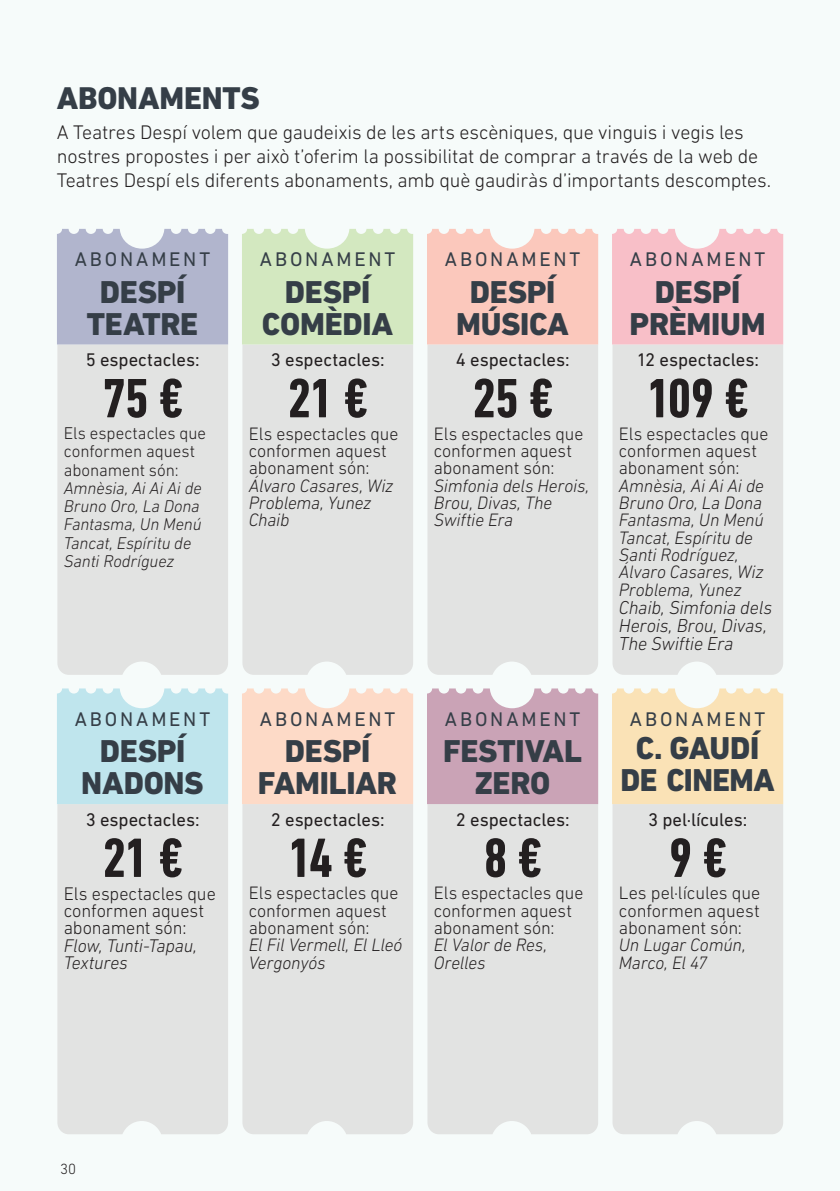
<style>
.page{position:relative;width:840px;height:1191px;background:#fff}
.page>*{position:absolute;margin:0;border:0;box-sizing:border-box;transform-origin:0 0}
.t1{font:700 condensed 56.4px "DIN Next LT Pro";letter-spacing:-.02em;color:#231f20}
.t2{font:800 32.2px/32.2px "DIN Next LT Pro";letter-spacing:-.01em;color:#353e47;text-align:center}
.t3{font:800 32px "DIN Next LT Pro";letter-spacing:-.005em;color:#353e47}
.t4{font:20.2px "DIN Next LT Pro";letter-spacing:.145em;color:#353e47}
.t5{font:300 20px/24px "DIN Next LT Pro";letter-spacing:-.01em;color:#231f20}
.t6{font:italic 300 19px/18px "DIN Next LT Pro";letter-spacing:-.01em;color:#231f20}
.t7{font:18.6px "DIN Next LT Pro";color:#231f20}
.t8{font:300 18.6px/17.4px "DIN Next LT Pro";letter-spacing:-.005em;color:#231f20}
.t9{font:italic 300 18.6px/17.4px "DIN Next LT Pro";letter-spacing:-.01em;color:#231f20}
.t10{font:300 18.2px/17.4px "DIN Next LT Pro";letter-spacing:-.005em;color:#231f20}
.t11{font:italic 300 18.2px/17.4px "DIN Next LT Pro";letter-spacing:-.01em;color:#231f20}
.t12{font:italic 300 17.4px/18.2px "DIN Next LT Pro";letter-spacing:-.005em;color:#231f20}
.t13{font:300 17.4px/18.2px "DIN Next LT Pro";color:#231f20}
.t14{font:300 15px "DIN Next LT Pro";color:#231f20}
</style>
<div class="page">
<div style="left:0;top:0;width:839px;height:1191px;background:#f6fbfa"></div>
<hr style="left:839px;top:0;width:1px;height:1191px;background:#f6fbfa">
<div style="left:242px;top:344px;width:171px;height:331px;background:#e2e3e2"></div>
<div style="left:242px;top:229px;width:171px;height:115px;background:#d3e8c0"></div>
<div style="left:242px;top:804px;width:171px;height:330px;background:#e2e3e2"></div>
<div style="left:242px;top:688px;width:171px;height:116px;background:#fddac7"></div>
<div style="left:427px;top:344px;width:170px;height:331px;background:#e2e3e2"></div>
<div style="left:427px;top:229px;width:171px;height:115px;background:#fbc8bc"></div>
<div style="left:427px;top:804px;width:170px;height:330px;background:#e2e3e2"></div>
<div style="left:427px;top:688px;width:171px;height:116px;background:#caa3b6"></div>
<div style="left:57px;top:344px;width:171px;height:331px;background:#e2e3e2"></div>
<div style="left:57px;top:229px;width:171px;height:115px;background:#b1b5cd"></div>
<div style="left:612px;top:344px;width:170px;height:331px;background:#e2e3e2"></div>
<div style="left:612px;top:229px;width:170px;height:115px;background:#f8bfc8"></div>
<div style="left:612px;top:804px;width:170px;height:330px;background:#e2e3e2"></div>
<div style="left:612px;top:688px;width:170px;height:116px;background:#fae2b6"></div>
<div style="left:57px;top:804px;width:171px;height:330px;background:#e2e3e2"></div>
<div style="left:57px;top:688px;width:171px;height:116px;background:#bfe5ed"></div>
<h3 class="t3" style="left:57px;top:79px;width:204px">ABONAMENTS</h3>
<p class="t5" style="left:57px;top:120px;width:715px">A Teatres Despí volem que gaudeixis de les arts escèniques, que vinguis i vegis les nostres propostes i per això t’oferim la possibilitat de comprar a través de la web de<br>Teatres Despí els diferents abonaments, amb què gaudiràs d’importants descomptes.</p>
<p class="t4" style="left:75px;top:248px;width:137px">ABONAMENT</p>
<h2 class="t2" style="left:87px;top:275px;width:113px">DESPÍ<br>TEATRE</h2>
<p class="t7" style="left:86px;top:349px;width:115px">5 espectacles:</p>
<h1 class="t1" style="left:102px;top:366px;width:82px">75 €</h1>
<p class="t13" style="left:64px;top:424px;width:144px">Els espectacles que conformen aquest abonament són:</p>
<p class="t12" style="left:64px;top:478px;width:139px">Amnèsia, Ai Ai Ai de<br>Bruno Oro, La Dona<br>Fantasma, Un Menú<br>Tancat, Espíritu de<br>Santi Rodríguez</p>
<p class="t4" style="left:75px;top:707px;width:137px">ABONAMENT</p>
<h2 class="t2" style="left:81px;top:735px;width:124px">DESPÍ<br>NADONS</h2>
<p class="t7" style="left:86px;top:808px;width:115px">3 espectacles:</p>
<h1 class="t1" style="left:103px;top:826px;width:82px">21 €</h1>
<p class="t8" style="left:64px;top:884px;width:153px">Els espectacles que conformen aquest abonament són:</p>
<p class="t9" style="left:64px;top:936px;width:135px">Flow, Tunti-Tapau,<br>Textures</p>
<p class="t4" style="left:260px;top:248px;width:137px">ABONAMENT</p>
<h2 class="t2" style="left:262px;top:275px;width:133px">DESPÍ<br>COMÈDIA</h2>
<p class="t7" style="left:271px;top:349px;width:115px">3 espectacles:</p>
<h1 class="t1" style="left:287px;top:366px;width:82px">21 €</h1>
<p class="t10" style="left:249px;top:424px;width:151px">Els espectacles que conformen aquest abonament són:</p>
<p class="t11" style="left:249px;top:476px;width:146px">Álvaro Casares, Wiz<br>Problema, Yunez<br>Chaib</p>
<p class="t4" style="left:260px;top:707px;width:137px">ABONAMENT</p>
<h2 class="t2" style="left:258px;top:735px;width:141px">DESPÍ<br>FAMILIAR</h2>
<p class="t7" style="left:271px;top:808px;width:115px">2 espectacles:</p>
<h1 class="t1" style="left:288px;top:826px;width:80px">14 €</h1>
<p class="t10" style="left:249px;top:884px;width:151px">Els espectacles que conformen aquest abonament són:</p>
<p class="t11" style="left:249px;top:936px;width:155px">El Fil Vermell, El Lleó<br>Vergonyós</p>
<p class="t4" style="left:444px;top:248px;width:137px">ABONAMENT</p>
<h2 class="t2" style="left:456px;top:275px;width:114px">DESPÍ<br>MÚSICA</h2>
<p class="t7" style="left:455px;top:349px;width:115px">4 espectacles:</p>
<h1 class="t1" style="left:472px;top:366px;width:82px">25 €</h1>
<p class="t10" style="left:433px;top:424px;width:151px">Els espectacles que conformen aquest abonament són:</p>
<p class="t11" style="left:433px;top:476px;width:157px">Simfonia dels Herois,<br>Brou, Divas, The<br>Swiftie Era</p>
<p class="t4" style="left:444px;top:707px;width:137px">ABONAMENT</p>
<h2 class="t2" style="left:443px;top:735px;width:140px">FESTIVAL<br>ZERO</h2>
<p class="t7" style="left:455px;top:808px;width:115px">2 espectacles:</p>
<h1 class="t1" style="left:483px;top:826px;width:59px">8 €</h1>
<p class="t10" style="left:433px;top:884px;width:151px">Els espectacles que conformen aquest abonament són:</p>
<p class="t11" style="left:433px;top:936px;width:115px">El Valor de Res,<br>Orelles</p>
<p class="t4" style="left:629px;top:248px;width:137px">ABONAMENT</p>
<h2 class="t2" style="left:629px;top:275px;width:137px">DESPÍ<br>PRÈMIUM</h2>
<p class="t7" style="left:636px;top:349px;width:124px">12 espectacles:</p>
<h1 class="t1" style="left:646px;top:366px;width:103px">109 €</h1>
<p class="t10" style="left:618px;top:424px;width:151px">Els espectacles que conformen aquest abonament són:</p>
<p class="t11" style="left:618px;top:476px;width:146px">Amnèsia, Ai Ai Ai de<br>Bruno Oro, La Dona<br>Fantasma, Un Menú<br>Tancat, Espíritu de<br>Santi Rodríguez,<br>Álvaro Casares, Wiz<br>Problema, Yunez</p>
<p class="t6" style="left:618px;top:598px;width:155px">Chaib, Simfonia dels<br>Herois, Brou, Divas,<br>The Swiftie Era</p>
<p class="t4" style="left:629px;top:707px;width:137px">ABONAMENT</p>
<h2 class="t2" style="left:620px;top:732px;width:156px">C. GAUDÍ<br>DE CINEMA</h2>
<p class="t7" style="left:648px;top:808px;width:100px">3 pel·lícules:</p>
<h1 class="t1" style="left:668px;top:826px;width:59px">9 €</h1>
<p class="t10" style="left:618px;top:884px;width:143px;text-align:justify">Les pel·lícules que conformen aquest abonament són:</p>
<p class="t11" style="left:618px;top:936px;width:128px">Un Lugar Común,<br>Marco, El 47</p>
<p class="t14" style="left:60px;top:1159px;width:17px">30</p>
</div>
